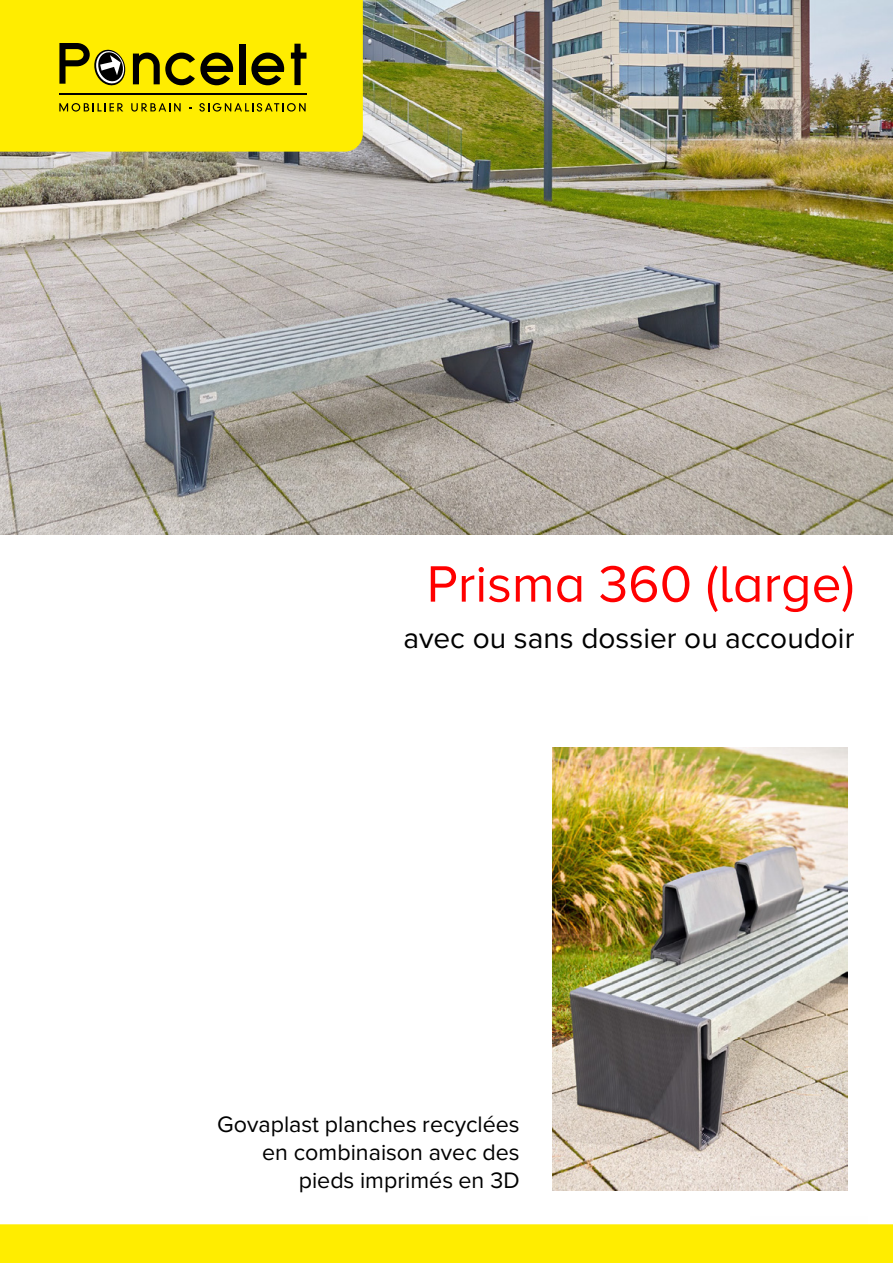
<style>
.page{position:relative;width:893px;height:1263px;background:#fff}
.page>*{position:absolute;margin:0;border:0;box-sizing:border-box;transform-origin:0 0}
.t1{font:53.1px "Proxima Nova A";color:#f00}
.t2{font:29.85px "Proxima Nova";color:#000}
.t3{font:23.25px/27.8px "Proxima Nova";color:#000;text-align:right}
</style>
<div class="page">
<img style="left:0;top:0;width:893px;height:534px">
<img style="left:552px;top:747px;width:295px;height:443px">
<img style="left:20px;top:26px;width:347px;height:136px">
<div style="left:0;top:0;width:363px;height:152px;background:#ffed00"></div>
<div style="left:0;top:1224px;width:893px;height:39px;background:#ffed00"></div>
<div style="left:40px;top:31px;width:285px;height:99px;background:#ffed00"></div>
<hr style="left:59px;top:93px;width:247px;height:1px;background:#000">
<svg style="left:133px;top:53px;width:100px;height:32px"></svg>
<div style="left:239px;top:44px;width:6px;height:40px;background:#000"></div>
<svg style="left:251px;top:53px;width:33px;height:32px"></svg>
<svg style="left:291px;top:44px;width:15px;height:41px"></svg>
<svg style="left:59px;top:43px;width:67px;height:43px"></svg>
<svg style="left:59px;top:103px;width:64px;height:9px"></svg>
<svg style="left:131px;top:103px;width:50px;height:9px"></svg>
<svg style="left:199px;top:103px;width:107px;height:9px"></svg>
<h1 class="t1" style="left:427px;top:554px;width:429px">Prisma 360 (large)</h1>
<p class="t2" style="left:403px;top:621px;width:453px">avec ou sans dossier ou accoudoir</p>
<p class="t3" style="left:217px;top:1111px;width:304px">Govaplast planches recyclées en combinaison avec des pieds imprimés en 3D</p>
</div>
